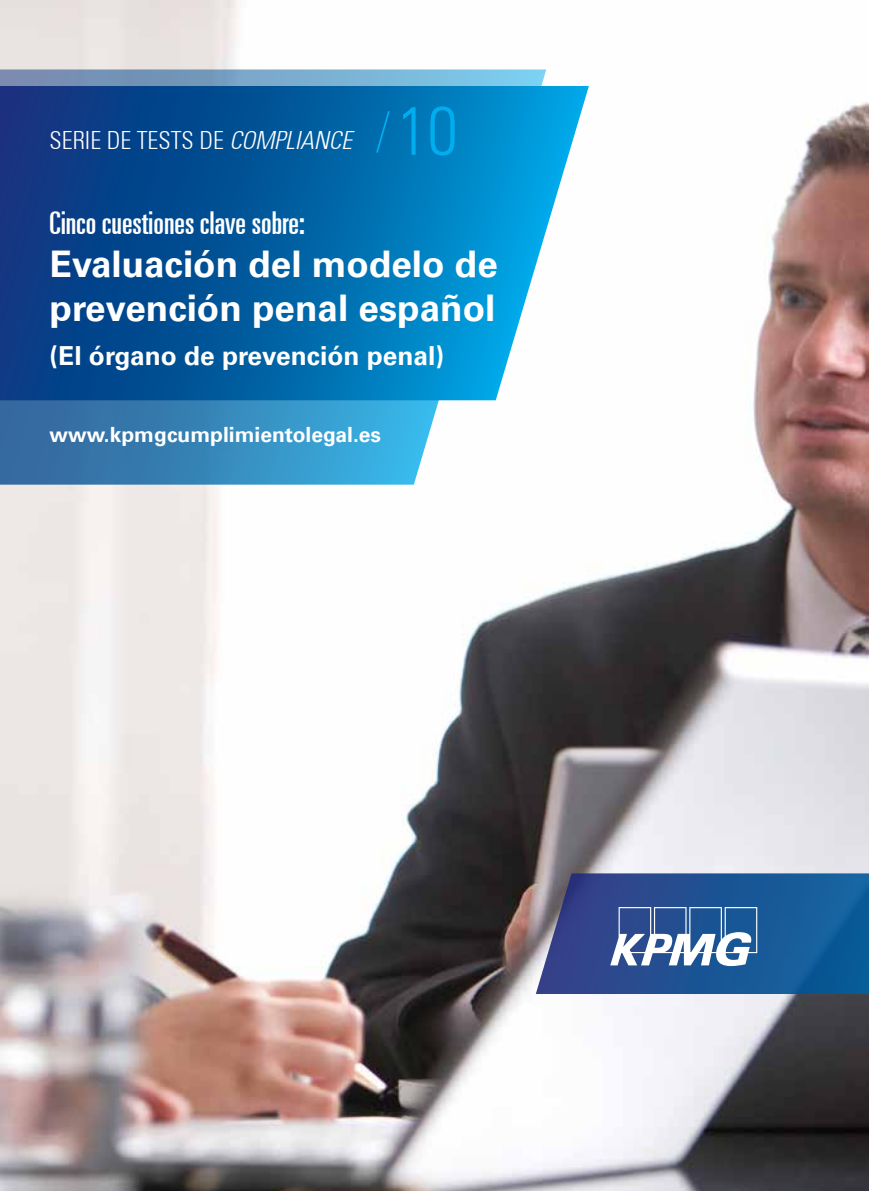
<style>
.page{position:relative;width:869px;height:1191px;background:#fff}
.page>*{position:absolute;margin:0;border:0;box-sizing:border-box;transform-origin:0 0}
.t1{font:300 condensed 68.25px "Univers";color:#00aeef}
.t2{font:700 36.75px/43.8px "Univers 65";color:#fff}
.t3{font:ultra-condensed 31.5px "Univers";color:#fff}
.t4{font:700 26.25px "Univers 65";color:#fff}
.t5{font:300 condensed 24.5px "Univers";color:#fff}
.t6{font:700 21px "Universfor KPMG";color:#fff}
.s1{font-style:italic}
</style>
<div class="page">
<img style="left:0;top:0;width:868px;height:1191px">
<svg style="left:0;top:69px;width:546px;height:17px;background:#7cabcc"></svg>
<svg style="left:0;top:400px;width:481px;height:84px;background:#4c97c4"></svg>
<svg style="left:0;top:86px;width:588px;height:314px;background:#166ead"></svg>
<svg style="left:535px;top:873px;width:333px;height:121px;background:#37639b"></svg>
<svg style="left:374px;top:109px;width:17px;height:46px"></svg>
<p class="t5" style="left:50px;top:126px;width:304px">SERIE DE TESTS DE <span class="s1">COMPLIANCE</span></p>
<h1 class="t1" style="left:397px;top:90px;width:62px">10</h1>
<p class="t3" style="left:50px;top:204px;width:257px">Cinco cuestiones clave sobre:</p>
<p class="t2" style="left:50px;top:243px;width:449px">Evaluación del modelo de prevención penal español</p>
<p class="t4" style="left:50px;top:340px;width:396px">(El órgano de prevención penal)</p>
<p class="t6" style="left:50px;top:422px;width:333px">www.kpmgcumplimientolegal.es</p>
</div>
